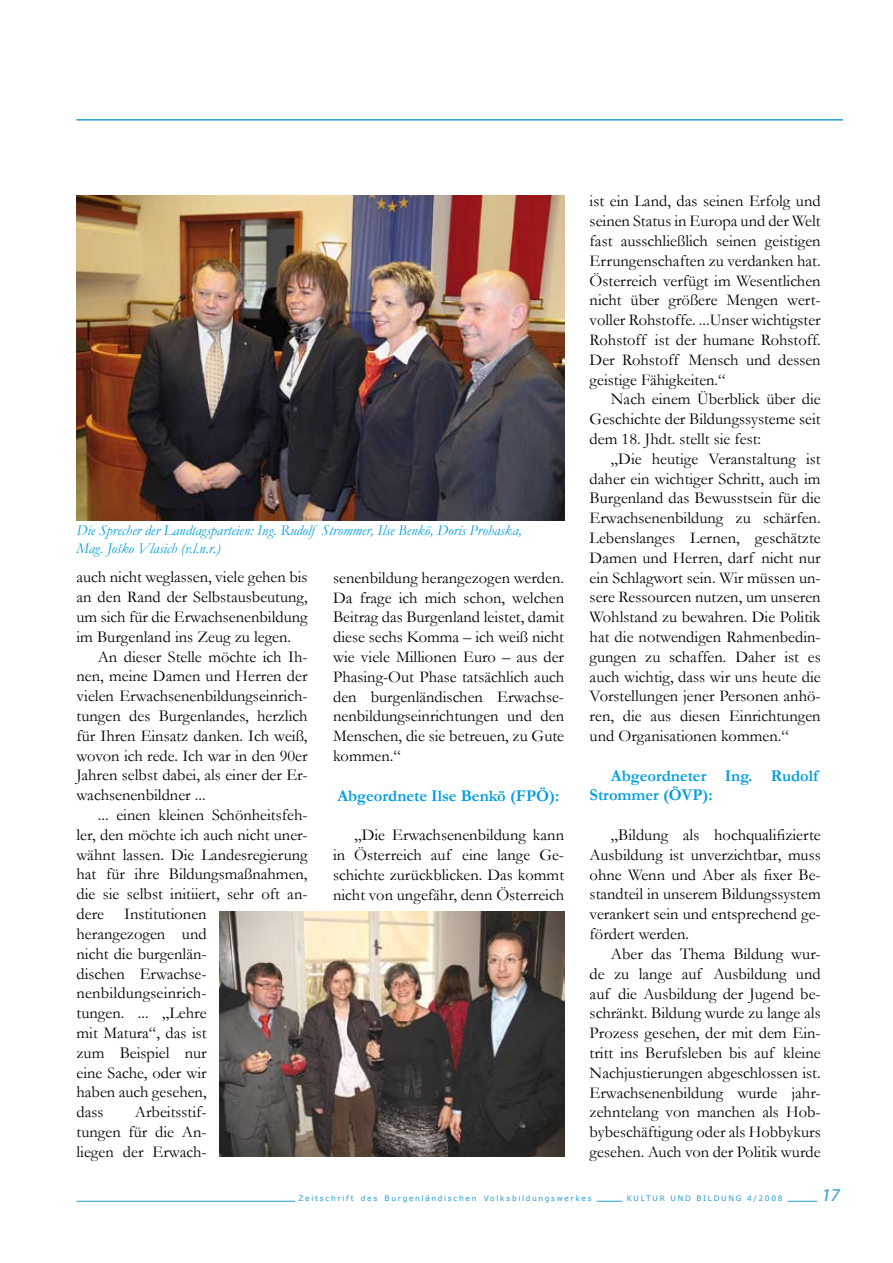
<style>
.page{position:relative;width:893px;height:1263px;background:#fff}
.page>*{position:absolute;margin:0;border:0;box-sizing:border-box;transform-origin:0 0}
.t1{font:italic 18px "Myriad Pro";color:#259cd3}
.t2{font:16.5px/19.8px "Garamond";color:#000;text-align:justify}
.t3{font:700 16.5px/19.8px "Garamond";color:#009ee0}
.t4{font:italic 15px/18px "Garamond";color:#009ee0}
.t5{font:7.5px "Verdana";letter-spacing:.225em;color:#259cd3}
</style>
<div class="page">
<hr style="left:77px;top:119px;width:766px;height:2px;background:#259cd3">
<hr style="left:77px;top:1201px;width:218px;height:1px;background:#259cd3">
<svg style="left:597px;top:1201px;width:25px;height:1px"></svg>
<svg style="left:788px;top:1201px;width:29px;height:1px"></svg>
<img style="left:77px;top:196px;width:487px;height:325px">
<img style="left:219px;top:911px;width:345px;height:246px">
<p class="t4" style="left:77px;top:521px;width:447px">Die Sprecher der Landtagsparteien: Ing. Rudolf Strommer, Ilse Benkö, Doris Prohaska,<br>Mag. Joško Vlasich (v.l.n.r.)</p>
<p class="t2" style="left:77px;top:567px;width:233px">auch nicht weglassen, viele gehen bis</p>
<p class="t2" style="left:77px;top:587px;width:233px">an den Rand der Selbstausbeutung,</p>
<p class="t2" style="left:77px;top:606px;width:233px">um sich für die Erwachsenenbildung</p>
<p class="t2" style="left:77px;top:626px;width:216px">im Burgenland ins Zeug zu legen.</p>
<p class="t2" style="left:98px;top:646px;width:211px">An dieser Stelle möchte ich Ih-</p>
<p class="t2" style="left:77px;top:666px;width:233px">nen, meine Damen und Herren der</p>
<p class="t2" style="left:77px;top:686px;width:233px">vielen Erwachsenenbildungseinrich-</p>
<p class="t2" style="left:77px;top:705px;width:233px">tungen des Burgenlandes, herzlich</p>
<p class="t2" style="left:77px;top:725px;width:233px">für Ihren Einsatz danken. Ich weiß,</p>
<p class="t2" style="left:77px;top:745px;width:233px">wovon ich rede. Ich war in den 90er</p>
<p class="t2" style="left:77px;top:765px;width:233px">Jahren selbst dabei, als einer der Er-</p>
<p class="t2" style="left:77px;top:785px;width:131px">wachsenenbildner ...</p>
<p class="t2" style="left:98px;top:804px;width:211px">... einen kleinen Schönheitsfeh-</p>
<p class="t2" style="left:77px;top:824px;width:233px">ler, den möchte ich auch nicht uner-</p>
<p class="t2" style="left:77px;top:844px;width:233px">wähnt lassen. Die Landesregierung</p>
<p class="t2" style="left:77px;top:864px;width:233px">hat für ihre Bildungsmaßnahmen,</p>
<p class="t2" style="left:77px;top:884px;width:233px">die sie selbst initiiert, sehr oft an-</p>
<p class="t2" style="left:77px;top:903px;width:132px">dere Institutionen</p>
<p class="t2" style="left:77px;top:923px;width:132px">herangezogen und</p>
<p class="t2" style="left:77px;top:943px;width:132px">nicht die burgenlän-</p>
<p class="t2" style="left:77px;top:963px;width:132px">dischen Erwachse-</p>
<p class="t2" style="left:77px;top:983px;width:132px">nenbildungseinrich-</p>
<p class="t2" style="left:77px;top:1002px;width:132px">tungen. ... „Lehre</p>
<p class="t2" style="left:77px;top:1022px;width:132px">mit Matura“, das ist</p>
<p class="t2" style="left:77px;top:1042px;width:132px">zum Beispiel nur</p>
<p class="t2" style="left:77px;top:1062px;width:132px">eine Sache, oder wir</p>
<p class="t2" style="left:77px;top:1082px;width:132px">haben auch gesehen,</p>
<p class="t2" style="left:77px;top:1101px;width:28px">dass</p>
<p class="t2" style="left:77px;top:1101px;width:132px;text-indent:58px">Arbeitsstif&shy;tungen für die An&shy;liegen der Erwach-</p>
<p class="t2" style="left:333px;top:567px;width:233px">senenbildung herangezogen werden.<br>Da frage ich mich schon, welchen Beitrag das Burgenland leistet, damit diese sechs Komma – ich weiß nicht wie viele Millionen Euro – aus der Phasing-Out Phase tatsächlich auch den burgenländischen Erwachse&shy;nenbildungseinrichtungen und den Menschen, die sie betreuen, zu Gute kommen.“</p>
<p class="t3" style="left:337px;top:785px;width:223px">Abgeordnete Ilse Benkö (FPÖ):</p>
<p class="t2" style="left:333px;top:825px;width:233px;text-indent:21px">„Die Erwachsenenbildung kann in Österreich auf eine lange Ge&shy;schichte zurückblicken. Das kommt nicht von ungefähr, denn Österreich</p>
<p class="t2" style="left:590px;top:191px;width:233px">ist ein Land, das seinen Erfolg und seinen Status in Europa und der Welt fast ausschließlich seinen geistigen Errungenschaften zu verdanken hat.<br>Österreich verfügt im Wesentlichen nicht über größere Mengen wert&shy;voller Rohstoffe. ...Unser wichtigster Rohstoff ist der humane Rohstoff.<br>Der Rohstoff Mensch und dessen geistige Fähigkeiten.“</p>
<p class="t2" style="left:590px;top:389px;width:233px;text-indent:21px">Nach einem Überblick über die Geschichte der Bildungssysteme seit dem 18. Jhdt. stellt sie fest:</p>
<p class="t2" style="left:590px;top:448px;width:233px;text-indent:21px">„Die heutige Veranstaltung ist daher ein wichtiger Schritt, auch im Burgenland das Bewusstsein für die Erwachsenenbildung zu schärfen.<br>Lebenslanges Lernen, geschätzte Damen und Herren, darf nicht nur ein Schlagwort sein. Wir müssen un&shy;sere Ressourcen nutzen, um unseren Wohlstand zu bewahren. Die Politik hat die notwendigen Rahmenbedin&shy;gungen zu schaffen. Daher ist es auch wichtig, dass wir uns heute die Vorstellungen jener Personen anhö&shy;ren, die aus diesen Einrichtungen und Organisationen kommen.“</p>
<p class="t3" style="left:590px;top:766px;width:230px;text-indent:21px">Abgeordneter Ing. Rudolf<br>Strommer (ÖVP):</p>
<p class="t2" style="left:590px;top:824px;width:233px;text-indent:21px">„Bildung als hochqualifizierte Ausbildung ist unverzichtbar, muss ohne Wenn und Aber als fixer Be&shy;standteil in unserem Bildungssystem verankert sein und entsprechend ge&shy;fördert werden.</p>
<p class="t2" style="left:590px;top:943px;width:233px;text-indent:21px">Aber das Thema Bildung wur&shy;de zu lange auf Ausbildung und auf die Ausbildung der Jugend be&shy;schränkt. Bildung wurde zu lange als Prozess gesehen, der mit dem Ein&shy;tritt ins Berufsleben bis auf kleine Nachjustierungen abgeschlossen ist.<br>Erwachsenenbildung wurde jahr&shy;zehntelang von manchen als Hob&shy;bybeschäftigung oder als Hobbykurs gesehen. Auch von der Politik wurde</p>
<p class="t5" style="left:299px;top:1193px;width:295px">Zeitschrift des Burgenländischen Volksbildungswerkes</p>
<p class="t5" style="left:627px;top:1193px;width:157px">KULTUR UND BILDUNG 4/2008</p>
<p class="t1" style="left:821px;top:1184px;width:24px">17</p>
</div>
